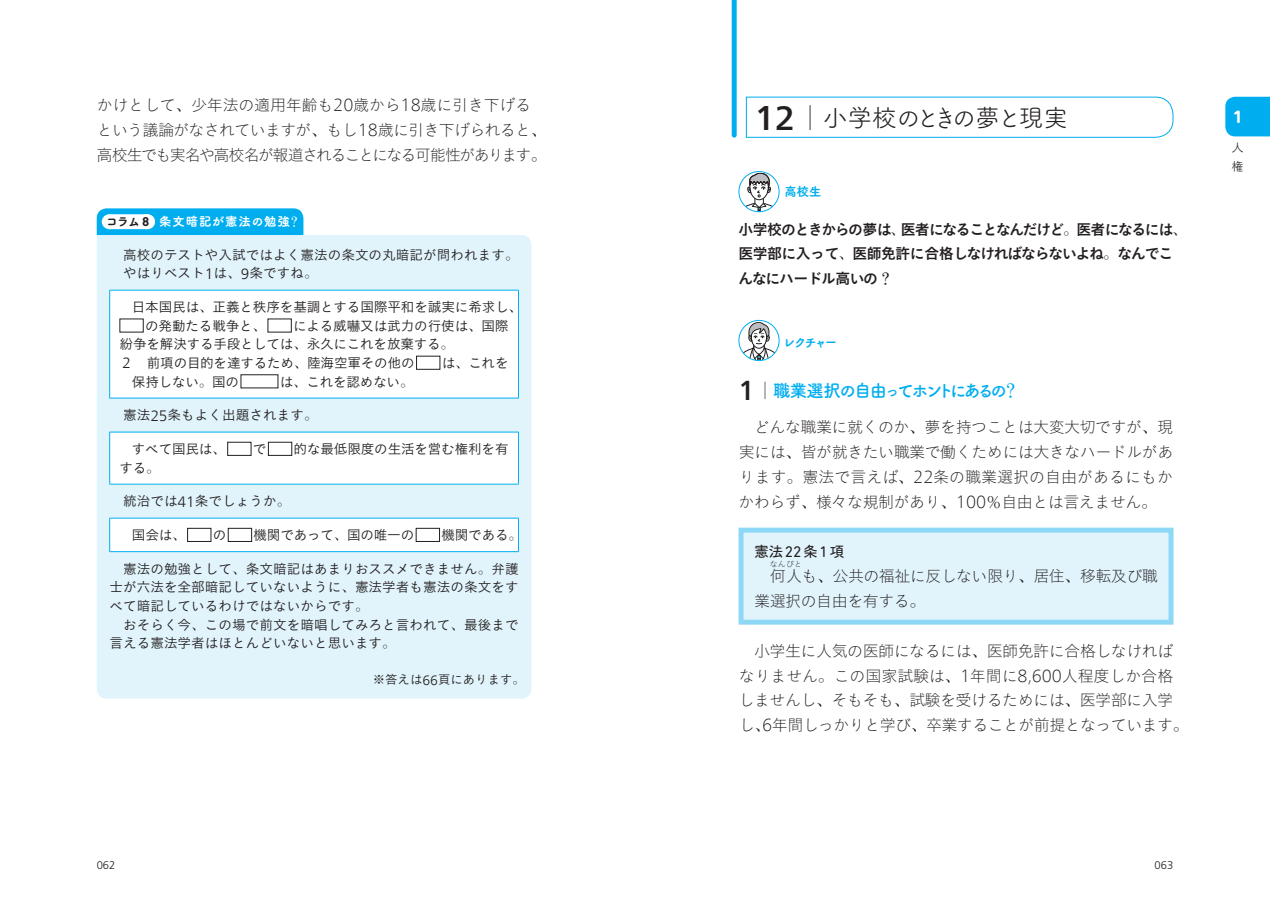
<style>
.page{position:relative;width:1270px;height:903px;background:#fff}
.page>*{position:absolute;margin:0;border:0;box-sizing:border-box;transform-origin:0 0}
.t1{font:24.85px "Tsuku A Rd Gothic Std R";letter-spacing:-.085em;color:#231f20}
.t2{font:700 18.2px "DIN Next Rounded LT Pro";color:#fff}
.t3{font:17.32px "Tsuku A Rd Gothic Std B";letter-spacing:-.16em;color:#00aeef}
.t4{font:16.1px/24.8px "Koburina Go Std N W1";letter-spacing:-.04em;color:#231f20}
.t5{font:14.88px/24.8px "Koburina Go Std N W6";letter-spacing:-.085em;color:#231f20}
.t6{font:14.88px "Tsuku A Rd Gothic Std D";color:#231f20}
.t7{font:13.65px/18.6px "Koburina Go Std N W3";color:#231f20}
.t8{font:13.65px "Koburina Go Std N W3";letter-spacing:-.02em;color:#231f20}
.t9{font:12.42px "Tsuku A Rd Gothic Std E";letter-spacing:.075em;color:#fff}
.t10{font:12.42px "Koburina Go Std N W3";color:#231f20}
.t11{font:12.42px "Tsuku A Rd Gothic Std E";letter-spacing:-.125em;color:#00aeef}
.t12{font:12.42px/18.6px "Tsuku A Rd Gothic Std R";color:#231f20}
.t13{font:300 11.2px "Frutiger";color:#231f20}
.t14{font:8.05px "Koburina Go Std N W1";color:#231f20}
.s1{font-family:"Ryumin Pr 6 N";font-weight:300}
.s2{font-family:"Frutiger Neue LT Com";font-weight:100;font-size:17.68px}
.s3{color:#231f20}
.s4{font-family:"DIN Next Rounded LT Pro";font-weight:700;font-size:12.95px;color:#231f20}
.s5{font-family:"Shuei Min Pr 6 N L";font-size:13.65px}
.s6{font-family:"Frutiger Neue LT Com";font-weight:300;font-size:15.05px}
.s7{font-family:"Frutiger Neue LT Com";font-weight:300;font-size:13.65px}
.s8{font-family:"Frutiger Neue LT Com";font-weight:500;font-size:34.12px}
.s9{font-family:"Shuei Min Pr 6 N L";font-size:16.45px}
.s10{font-family:"Frutiger Neue LT Com";font-weight:500;font-size:27.3px;color:#231f20}
.s11{font-size:14.7px}
.s12{font-family:"Shuei Min Pr 6 N L";font-size:19.07px}
.s13{font-family:"DIN Next Rounded LT Pro";font-size:15.58px}
</style>
<div class="page">
<div style="left:1225px;top:97px;width:45px;height:39px;background:#00aeef"></div>
<svg style="left:741px;top:173px;width:36px;height:39px"></svg>
<div style="left:739px;top:171px;width:40px;height:41px;border:1px solid #00aeef;border-radius:50%"></div>
<svg style="left:739px;top:322px;width:39px;height:38px"></svg>
<div style="left:739px;top:320px;width:40px;height:41px;border:1px solid #00aeef;border-radius:50%"></div>
<div style="left:741px;top:530px;width:430px;height:92px;background:#e1f4fc"></div>
<div style="left:739px;top:528px;width:434px;height:97px;border:5px solid #8dd7f7"></div>
<svg style="left:746px;top:96px;width:428px;height:42px"></svg>
<div style="left:732px;top:0;width:5px;height:135px;background:#00aeef"></div>
<div style="left:97px;top:235px;width:434px;height:463px;background:#e1f4fc"></div>
<div style="left:110px;top:290px;width:408px;height:108px;background:#fff"></div>
<hr style="left:109px;top:290px;width:410px;height:1px;background:#00aeef">
<hr style="left:109px;top:290px;width:1px;height:108px;background:#00aeef">
<hr style="left:518px;top:290px;width:1px;height:108px;background:#00aeef">
<hr style="left:109px;top:398px;width:410px;height:1px;background:#00aeef">
<div style="left:241px;top:374px;width:37px;height:14px;border:1px solid #231f20"></div>
<div style="left:110px;top:432px;width:408px;height:52px;background:#fff"></div>
<hr style="left:109px;top:432px;width:410px;height:1px;background:#00aeef">
<hr style="left:109px;top:432px;width:1px;height:52px;background:#00aeef">
<hr style="left:518px;top:432px;width:1px;height:52px;background:#00aeef">
<hr style="left:109px;top:484px;width:410px;height:1px;background:#00aeef">
<div style="left:227px;top:442px;width:24px;height:14px;border:1px solid #231f20"></div>
<div style="left:268px;top:442px;width:24px;height:14px;border:1px solid #231f20"></div>
<div style="left:110px;top:518px;width:408px;height:34px;background:#fff"></div>
<hr style="left:109px;top:518px;width:410px;height:1px;background:#00aeef">
<hr style="left:109px;top:518px;width:1px;height:33px;background:#00aeef">
<hr style="left:518px;top:518px;width:1px;height:33px;background:#00aeef">
<hr style="left:109px;top:551px;width:410px;height:1px;background:#00aeef">
<div style="left:187px;top:528px;width:24px;height:14px;border:1px solid #231f20"></div>
<div style="left:228px;top:528px;width:24px;height:14px;border:1px solid #231f20"></div>
<div style="left:416px;top:528px;width:24px;height:14px;border:1px solid #231f20"></div>
<svg style="left:97px;top:208px;width:206px;height:27px;background:#0eb2ef"></svg>
<div style="left:108px;top:214px;width:39px;height:15px;background:#fff"></div>
<p class="t4" style="left:96px;top:92px;width:452px">かけとして<span class="s1">、</span>少年法の適用年齢も<span class="s2">20</span>歳から<span class="s2">18</span>歳に引き下げるという議論がなされていますが<span class="s1">、</span>もし<span class="s2">18</span>歳に引き下げられると<span class="s1">、</span>高校生でも実名や高校名が報道されることになる可能性があります<span class="s1">。</span></p>
<p class="t9" style="left:106px;top:212px;width:197px"><span class="s3">コラム</span><span class="s4">8</span> 条文暗記が憲法の勉強<span class="s5">？</span></p>
<p class="t7" style="left:123px;top:245px;width:397px">高校のテストや入試ではよく憲法の条文の丸暗記が問われます<span class="s1">。</span>やはりベスト<span class="s6">1</span>は<span class="s1">、</span><span class="s6">9</span>条ですね<span class="s1">。</span></p>
<p class="t7" style="left:145px;top:297px;width:378px;text-indent:-13px">日本国民は<span class="s1">、</span>正義と秩序を基調とする国際平和を誠実に希求し<span class="s1">、</span>の発動たる戦争と<span class="s1">、</span></p>
<p class="t7" style="left:120px;top:316px;width:391px;text-indent:174px">による威嚇又は武力の行使は<span class="s1">、</span>国際紛争を解決する手段としては<span class="s1">、</span>永久にこれを放棄する<span class="s1">。<br></span><span class="s6">2</span> 前項の目的を達するため<span class="s1">、</span>陸海空軍その他の</p>
<p class="t7" style="left:442px;top:353px;width:69px">は<span class="s1">、</span>これを</p>
<p class="t7" style="left:132px;top:372px;width:109px">保持しない<span class="s1">。</span>国の</p>
<p class="t8" style="left:280px;top:371px;width:135px">は<span class="s1">、</span>これを認めない<span class="s1">。</span></p>
<p class="t7" style="left:123px;top:406px;width:196px">憲法<span class="s6">25</span>条もよく出題されます<span class="s1">。</span></p>
<p class="t7" style="left:132px;top:439px;width:96px">すべて国民は<span class="s1">、</span></p>
<p class="t7" style="left:253px;top:439px;width:15px">で</p>
<p class="t7" style="left:294px;top:439px;width:217px">的な最低限度の生活を営む権利を有</p>
<p class="t7" style="left:120px;top:458px;width:42px">する<span class="s1">。</span></p>
<p class="t7" style="left:123px;top:492px;width:169px">統治では<span class="s6">41</span>条でしょうか<span class="s1">。</span></p>
<p class="t7" style="left:132px;top:525px;width:55px">国会は<span class="s1">、</span></p>
<p class="t7" style="left:213px;top:525px;width:15px">の</p>
<p class="t7" style="left:254px;top:525px;width:162px">機関であって<span class="s1">、</span>国の唯一の</p>
<p class="t7" style="left:441px;top:525px;width:82px">機関である<span class="s1">。</span></p>
<p class="t7" style="left:109px;top:559px;width:411px;text-align:justify;text-indent:14px">憲法の勉強として<span class="s1">、</span>条文暗記はあまりおススメできません<span class="s1">。</span>弁護士が六法を全部暗記していないように<span class="s1">、</span>憲法学者も憲法の条文をすべて暗記しているわけではないからです<span class="s1">。</span></p>
<p class="t7" style="left:109px;top:615px;width:411px;text-indent:14px">おそらく今<span class="s1">、</span>この場で前文を暗唱してみろと言われて<span class="s1">、</span>最後まで言える憲法学者はほとんどいないと思います<span class="s1">。</span></p>
<p class="t10" style="left:373px;top:670px;width:154px"><span class="s1">※</span>答えは<span class="s7">66</span>頁にあります<span class="s1">。</span></p>
<h1 class="t1" style="left:755px;top:99px;width:315px"><span class="s8">12</span> │小学校のときの夢と現実</h1>
<p class="t11" style="left:784px;top:182px;width:39px">高校生</p>
<p class="t5" style="left:738px;top:217px;width:450px">小学校のときからの夢は<span class="s1">、</span>医者になることなんだけど<span class="s1">。</span>医者になるには<span class="s1">、</span>医学部に入って<span class="s1">、</span>医師免許に合格しなければならないよね<span class="s1">。</span>なんでこんなにハードル高いの<span class="s9">？</span></p>
<p class="t11" style="left:783px;top:333px;width:56px">レクチャー</p>
<p class="t3" style="left:739px;top:377px;width:283px"><span class="s10">1</span> <span class="s3">│</span>職業選択の自由<span class="s11">っ</span>てホントにあるの<span class="s12">？</span></p>
<p class="t4" style="left:739px;top:414px;width:436px;text-align:justify;text-indent:15px">どんな職業に就くのか<span class="s1">、</span>夢を持つことは大変大切ですが<span class="s1">、</span>現実には<span class="s1">、</span>皆が就きたい職業で働くためには大きなハードルがあります<span class="s1">。</span>憲法で言えば<span class="s1">、</span><span class="s2">22</span>条の職業選択の自由があるにもかかわらず<span class="s1">、</span>様々な規制があり<span class="s1">、</span><span class="s2">100</span><span class="s1">％</span>自由とは言えません<span class="s1">。</span></p>
<p class="t6" style="left:754px;top:540px;width:92px">憲法<span class="s13">22</span>条<span class="s13">1</span>項</p>
<p class="t4" style="left:770px;top:563px;width:390px">何人も<span class="s1">、</span>公共の福祉に反しない限り<span class="s1">、</span>居住<span class="s1">、</span>移転及び職</p>
<p class="t14" style="left:770px;top:558px;width:34px">なんびと</p>
<p class="t4" style="left:754px;top:588px;width:173px">業選択の自由を有する<span class="s1">。</span></p>
<p class="t4" style="left:738px;top:638px;width:452px;text-indent:16px">小学生に人気の医師になるには<span class="s1">、</span>医師免許に合格しなければなりません<span class="s1">。</span>この国家試験は<span class="s1">、</span><span class="s2">1</span>年間に<span class="s2">8,600</span>人程度しか合格しませんし<span class="s1">、</span>そもそも<span class="s1">、</span>試験を受けるためには<span class="s1">、</span>医学部に入学し<span class="s1">、</span><span class="s2">6</span>年間しっかりと学び<span class="s1">、</span>卒業することが前提となっています<span class="s1">。</span></p>
<p class="t13" style="left:97px;top:859px;width:20px">062</p>
<p class="t13" style="left:1155px;top:859px;width:20px">063</p>
<h2 class="t2" style="left:1233px;top:106px;width:12px">1</h2>
<p class="t12" style="left:1231px;top:138px;width:13px">人権</p>
</div>
